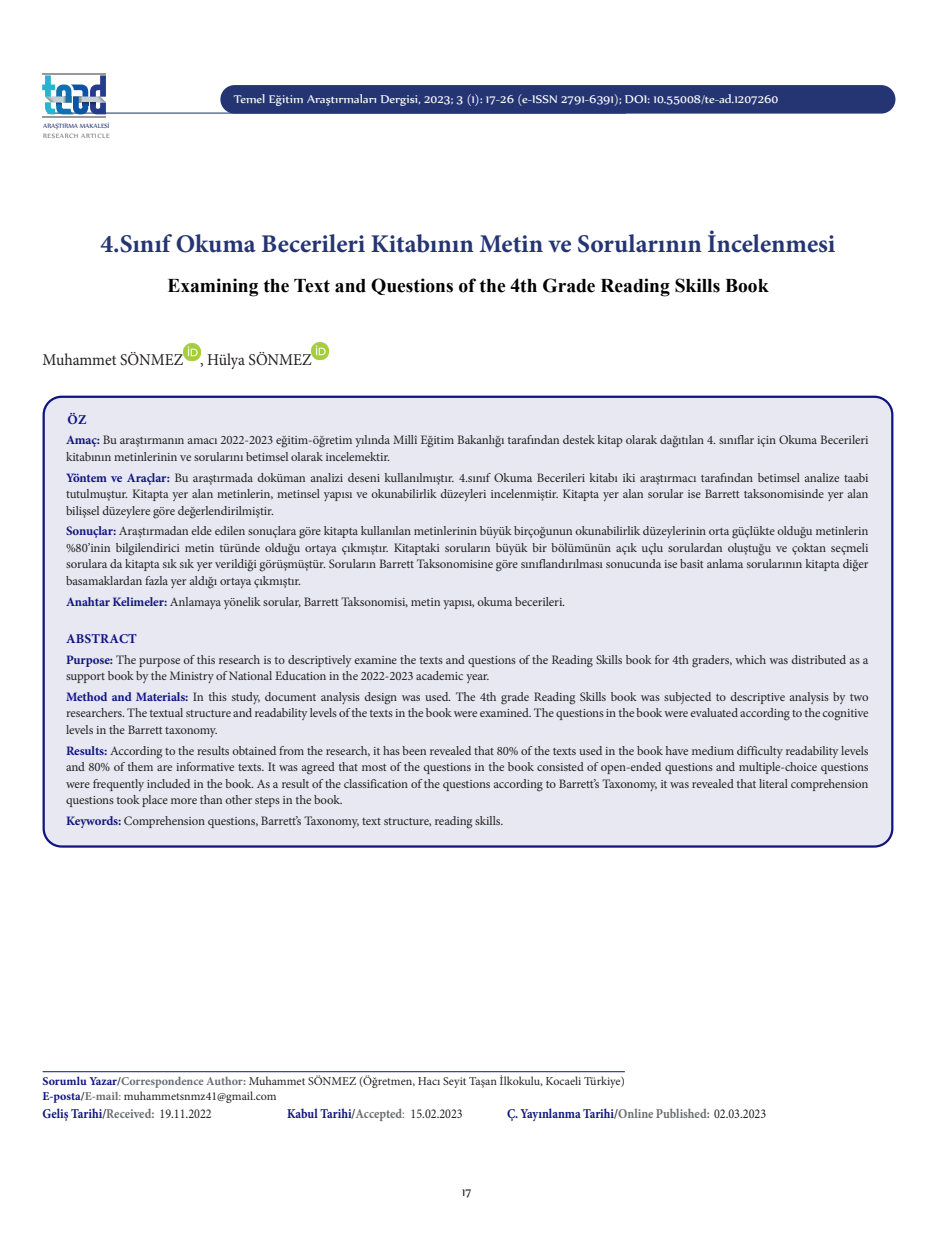
<style>
.page{position:relative;width:936px;height:1255px;background:#fff}
.page>*{position:absolute;margin:0;border:0;box-sizing:border-box;transform-origin:0 0}
.t1{font:700 25.5px "Minion Pro";color:#253573}
.H1_1{font:700 19.5px "Times New Roman";color:#000}
.author{font:16.5px "Minion Pro";color:#231f20;scale:.95 1}
.TabloTxt{font:700 13.5px "Minion Pro";color:#10147e;scale:.9 1}
.t2{font:13.5px "Nyala";color:#fff;scale:1.08 1}
.AbstractH{font:700 13.5px "Minion Pro";letter-spacing:.01em;color:#10147e}
.t3{font:13.5px "Nyala";color:#231f20}
.AbstractTxtTR{font:12.9px/16.5px "Minion Pro";letter-spacing:-.01em;color:#231f20;text-align:justify}
.authorCorresponding{font:12px "Minion Pro";color:#231f20}
.authorDetayContact{font:12px "Minion Pro";color:#231f20}
.t4{font:7.5px "Nyala";color:#253573}
.t5{font:7.5px "Nyala";letter-spacing:.08em;color:#6c6d70}
.s1{font-weight:700;color:#10147e}
.s2{font-weight:700}
.s3{font-weight:700;color:#6c6d70}
.s4{color:#6c6d70}
.s5{color:#231f20}
.s6{font-weight:400;color:#231f20}
.s7{font-weight:400;color:#6c6d70}
</style>
<div class="page">
<hr style="left:47px;top:112px;width:579px;height:2px;background:#253573">
<div style="left:220px;top:85px;width:675px;height:29px;background:#253573;border-radius:14px"></div>
<hr style="left:42px;top:116px;width:64px;height:1px;background:#999">
<hr style="left:42px;top:73px;width:64px;height:1px;background:#999">
<svg style="left:42px;top:75px;width:64px;height:39px"></svg>
<img style="left:183px;top:343px;width:17px;height:17px">
<img style="left:311px;top:342px;width:17px;height:17px">
<hr style="left:43px;top:1071px;width:582px;height:1px;background:#10147e">
<div style="left:44px;top:397px;width:848px;height:449px;background:#e7e8f2;border-radius:18px"></div>
<p class="t4" style="left:43px;top:121px;width:68px">ARAŞTIRMA MAKALESI</p>
<p class="t5" style="left:43px;top:131px;width:68px">RESEARCH ARTICLE</p>
<p class="t2" style="left:234px;top:90px;width:506px">Temel Eğitim Araştırmaları Dergisi, 2023; 3 (1): 17-26 (e-ISSN 2791-6391); DOI: 10.55008/te-ad.1207260</p>
<h1 class="t1" style="left:100px;top:226px;width:736px">4.Sınıf Okuma Becerileri Kitabının Metin ve Sorularının İncelenmesi</h1>
<p class="H1_1" style="left:167px;top:272px;width:602px">Examining the Text and Questions of the 4th Grade Reading Skills Book</p>
<p class="author" style="left:43px;top:348px;width:285px">Muhammet SÖNMEZ , Hülya SÖNMEZ</p>
<p class="AbstractH" style="left:68px;top:410px;width:20px">ÖZ</p>
<p class="AbstractTxtTR" style="left:66px;top:432px;width:804px"><span class="s1">Amaç:</span> Bu araştırmanın amacı 2022-2023 eğitim-öğretim yılında Millî Eğitim Bakanlığı tarafından destek kitap olarak dağıtılan 4. sınıflar için Okuma Becerileri kitabının metinlerinin ve sorularını betimsel olarak incelemektir.</p>
<p class="AbstractTxtTR" style="left:66px;top:469px;width:804px"><span class="s1">Yöntem ve Araçlar:</span> Bu araştırmada doküman analizi deseni kullanılmıştır. 4.sınıf Okuma Becerileri kitabı iki araştırmacı tarafından betimsel analize taabi tutulmuştur. Kitapta yer alan metinlerin, metinsel yapısı ve okunabilirlik düzeyleri incelenmiştir. Kitapta yer alan sorular ise Barrett taksonomisinde yer alan bilişsel düzeylere göre değerlendirilmiştir.</p>
<p class="AbstractTxtTR" style="left:66px;top:523px;width:804px"><span class="s1">Sonuçlar:</span> Araştırmadan elde edilen sonuçlara göre kitapta kullanılan metinlerinin büyük birçoğunun okunabilirlik düzeylerinin orta güçlükte olduğu metinlerin %80’inin bilgilendirici metin türünde olduğu ortaya çıkmıştır. Kitaptaki soruların büyük bir bölümünün açık uçlu sorulardan oluştuğu ve çoktan seçmeli sorulara da kitapta sık sık yer verildiği görüşmüştür. Soruların Barrett Taksonomisine göre sınıflandırılması sonucunda ise basit anlama sorularının kitapta diğer basamaklardan fazla yer aldığı ortaya çıkmıştır.</p>
<p class="AbstractTxtTR" style="left:66px;top:593px;width:500px"><span class="s1">Anahtar Kelimeler:</span> Anlamaya yönelik sorular, Barrett Taksonomisi, metin yapısı, okuma becerileri.</p>
<p class="AbstractH" style="left:66px;top:629px;width:72px">ABSTRACT</p>
<p class="AbstractTxtTR" style="left:66px;top:651px;width:803px"><span class="s1">Purpose:</span> The purpose of this research is to descriptively examine the texts and questions of the Reading Skills book for 4th graders, which was distributed as a support book by the Ministry of National Education in the 2022-2023 academic year.</p>
<p class="AbstractTxtTR" style="left:66px;top:688px;width:804px"><span class="s1">Method and Materials:</span> In this study, document analysis design was used. The 4th grade Reading Skills book was subjected to descriptive analysis by two researchers. The textual structure and readability levels of the texts in the book were examined. The questions in the book were evaluated according to the cognitive levels in the Barrett taxonomy.</p>
<p class="AbstractTxtTR" style="left:66px;top:742px;width:804px"><span class="s1">Results:</span> According to the results obtained from the research, it has been revealed that 80% of the texts used in the book have medium difficulty readability levels and 80% of them are informative texts. It was agreed that most of the questions in the book consisted of open-ended questions and multiple-choice questions were frequently included in the book. As a result of the classification of the questions according to Barrett’s Taxonomy, it was revealed that literal comprehension questions took place more than other steps in the book.</p>
<p class="AbstractTxtTR" style="left:66px;top:812px;width:438px"><span class="s1">Keywords:</span> Comprehension questions, Barrett’s Taxonomy, text structure, reading skills.</p>
<p class="authorCorresponding" style="left:43px;top:1072px;width:583px"><span class="s1">Sorumlu Yazar</span><span class="s2">/</span><span class="s3">Correspondence Author:</span> Muhammet SÖNMEZ (Öğretmen, Hacı Seyit Taşan İlkokulu, Kocaeli Türkiye)</p>
<p class="authorDetayContact" style="left:43px;top:1088px;width:236px"><span class="s1">E-posta</span><span class="s2">/</span><span class="s3">E-mail</span><span class="s4">:</span> muhammetsnmz41@gmail.com</p>
<p class="TabloTxt" style="left:43px;top:1104px;width:189px">Geliş Tarihi<span class="s5">/</span><span class="s4">Received:</span> <span class="s6">19.11.2022</span></p>
<p class="TabloTxt" style="left:287px;top:1104px;width:197px">Kabul Tarihi<span class="s5">/</span><span class="s4">Accepted</span><span class="s7">:</span> <span class="s6">15.02.2023</span></p>
<p class="TabloTxt" style="left:507px;top:1104px;width:289px">Ç. Yayınlanma Tarihi<span class="s5">/</span><span class="s4">Online Published:</span> <span class="s6">02.03.2023</span></p>
<p class="t3" style="left:462px;top:1183px;width:11px">17</p>
</div>
